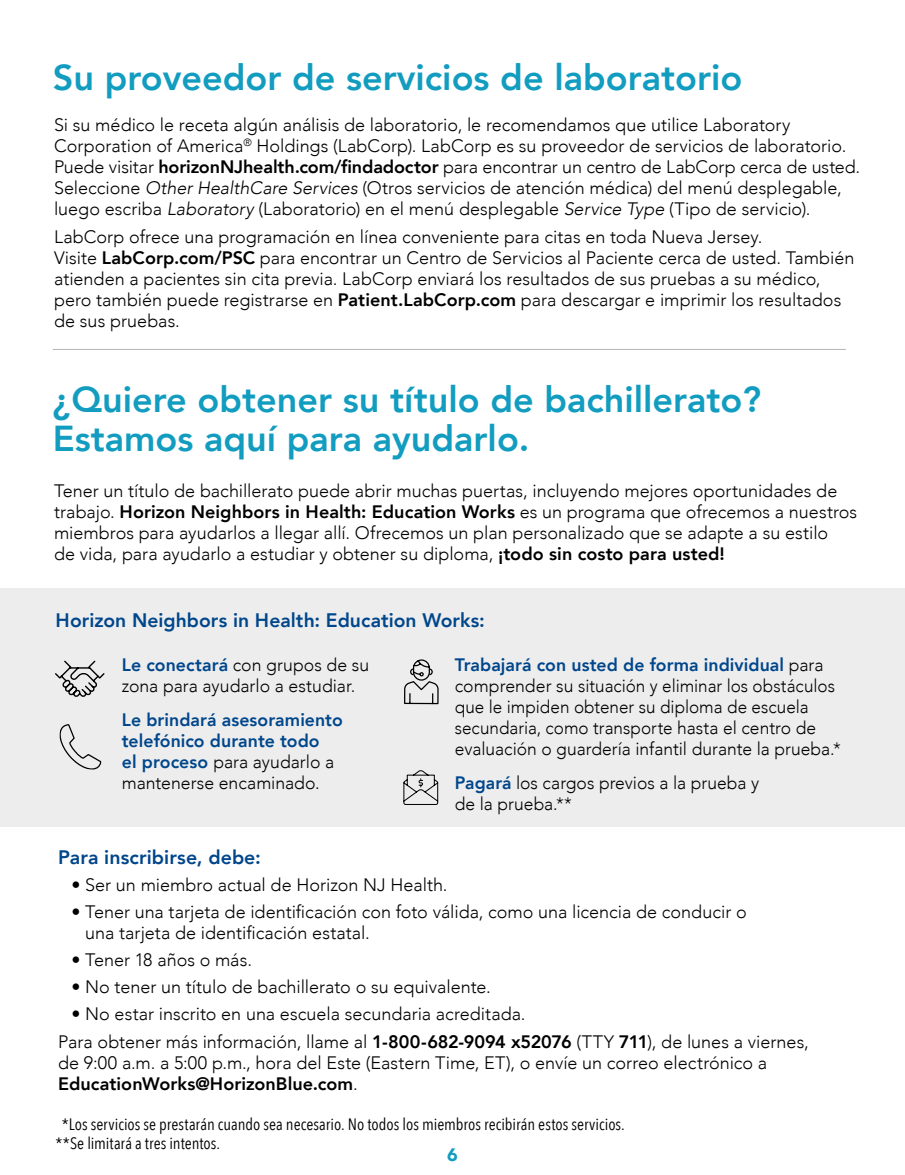
<style>
.page{position:relative;width:905px;height:1175px;background:#fff}
.page>*{position:absolute;margin:0;border:0;box-sizing:border-box;transform-origin:0 0}
.t1{font:800 36px/39px "Avenir";color:#129dc0}
.t2{font:800 19.5px "Avenir";letter-spacing:.005em;color:#00468b}
.t3{font:300 18px/21px "Avenir";color:#000}
.t4{font:800 18px/21px "Avenir";letter-spacing:.005em;color:#00468b}
.t5{font:900 18px "Avenir";color:#129dc0}
.t6{font:16.5px/19.5px "Avenir Next Condensed";color:#000}
.s1{font-weight:800}
.s2{font-style:italic}
.s3{font-weight:800;color:#00468b}
.s4{font-weight:300;color:#000}
</style>
<div class="page">
<div style="left:0;top:588px;width:904px;height:238px;background:#ededee"></div>
<svg style="left:55px;top:660px;width:50px;height:37px"></svg>
<svg style="left:404px;top:659px;width:34px;height:45px"></svg>
<svg style="left:59px;top:724px;width:43px;height:46px"></svg>
<hr style="left:53px;top:349px;width:792px;height:1px;background:#b2b5b6">
<svg style="left:403px;top:770px;width:35px;height:35px"></svg>
<h1 class="t1" style="left:53px;top:58px;width:691px">Su proveedor de servicios de laboratorio</h1>
<p class="t3" style="left:54px;top:114px;width:807px">Si su médico le receta algún análisis de laboratorio, le recomendamos que utilice Laboratory Corporation of America<sup>®</sup> Holdings (LabCorp). LabCorp es su proveedor de servicios de laboratorio.<br>Puede visitar <span class="s1">horizonNJhealth.com/findadoctor</span> para encontrar un centro de LabCorp cerca de usted.<br>Seleccione <span class="s2">Other HealthCare Services</span> (Otros servicios de atención médica) del menú desplegable, luego escriba <span class="s2">Laboratory</span> (Laboratorio) en el menú desplegable <span class="s2">Service Type</span> (Tipo de servicio).</p>
<p class="t3" style="left:54px;top:226px;width:801px">LabCorp ofrece una programación en línea conveniente para citas en toda Nueva Jersey.<br>Visite <span class="s1">LabCorp.com/PSC</span> para encontrar un Centro de Servicios al Paciente cerca de usted. También atienden a pacientes sin cita previa. LabCorp enviará los resultados de sus pruebas a su médico, pero también puede registrarse en <span class="s1">Patient.LabCorp.com</span> para descargar e imprimir los resultados de sus pruebas.</p>
<h1 class="t1" style="left:53px;top:380px;width:710px">¿Quiere obtener su título de bachillerato?<br>Estamos aquí para ayudarlo.</h1>
<p class="t3" style="left:54px;top:481px;width:804px">Tener un título de bachillerato puede abrir muchas puertas, incluyendo mejores oportunidades de trabajo. <span class="s1">Horizon Neighbors in Health: Education Works</span> es un programa que ofrecemos a nuestros miembros para ayudarlos a llegar allí. Ofrecemos un plan personalizado que se adapte a su estilo<br>de vida, para ayudarlo a estudiar y obtener su diploma, <span class="s1">¡todo sin costo para usted!</span></p>
<p class="t2" style="left:56px;top:605px;width:431px">Horizon Neighbors in Health: Education Works:</p>
<p class="t3" style="left:122px;top:654px;width:249px"><span class="s3">Le conectará</span> con grupos de su zona para ayudarlo a estudiar.</p>
<p class="t4" style="left:122px;top:709px;width:222px">Le brindará asesoramiento telefónico durante todo<br>el proceso <span class="s4">para ayudarlo a mantenerse encaminado.</span></p>
<p class="t3" style="left:455px;top:654px;width:387px"><span class="s3">Trabajará con usted de forma individual</span> para comprender su situación y eliminar los obstáculos que le impiden obtener su diploma de escuela secundaria, como transporte hasta el centro de evaluación o guardería infantil durante la prueba.*</p>
<p class="t3" style="left:455px;top:772px;width:306px"><span class="s3">Pagará</span> los cargos previos a la prueba y de la prueba.**</p>
<p class="t2" style="left:58px;top:842px;width:204px">Para inscribirse, debe:</p>
<p class="t3" style="left:72px;top:874px;width:377px">• Ser un miembro actual de Horizon NJ Health.</p>
<p class="t3" style="left:85px;top:902px;width:663px;line-height:20.2px;text-indent:-14px">• Tener una tarjeta de identificación con foto válida, como una licencia de conducir o una tarjeta de identificación estatal.</p>
<p class="t3" style="left:72px;top:949px;width:182px">• Tener 18 años o más.</p>
<p class="t3" style="left:72px;top:976px;width:421px">• No tener un título de bachillerato o su equivalente.</p>
<p class="t3" style="left:58px;top:1000px;width:752px;line-height:27.8px;text-indent:14px">• No estar inscrito en una escuela secundaria acreditada.<br>Para obtener más información, llame al <span class="s1">1-800-682-9094 x52076</span> (TTY <span class="s1">711</span>), de lunes a viernes,</p>
<p class="t3" style="left:58px;top:1052px;width:710px">de 9:00 a.m. a 5:00 p.m., hora del Este (Eastern Time, ET), o envíe un correo electrónico a<br><span class="s1">EducationWorks@HorizonBlue.com</span>.</p>
<p class="t6" style="left:56px;top:1113px;width:570px;text-indent:6px">*Los servicios se prestarán cuando sea necesario. No todos los miembros recibirán estos servicios. **Se limitará a tres intentos.</p>
<p class="t5" style="left:447px;top:1138px;width:12px">6</p>
</div>
